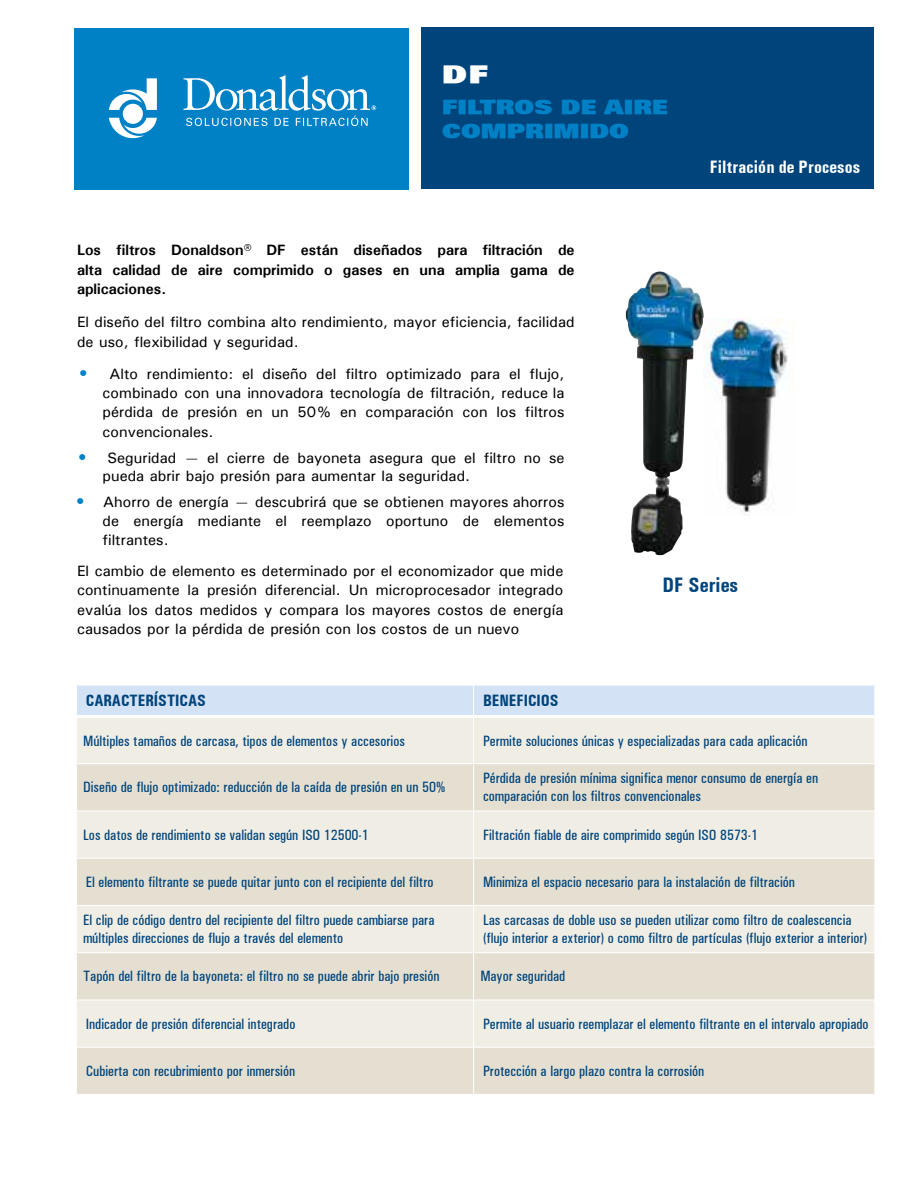
<style>
.page{position:relative;width:918px;height:1188px;background:#fff}
.page>*{position:absolute;margin:0;border:0;box-sizing:border-box;transform-origin:0 0}
.t1{font:900 24px "Univers";color:#fff;scale:1.3 1}
.Graph-_Descriptors{font:700 condensed 21px "Univers";color:#00447c}
.t2{font:900 19.5px/24px "Univers";color:#0081c6;scale:1.27 1}
.t3{font:condensed 18px "Univers LT Std";letter-spacing:.005em;color:#fff}
.t4{font:700 condensed 18px "Univers";letter-spacing:.005em;color:#fff}
.Table_Headline-Bold{font:700 condensed 16.5px "Univers";color:#00447c}
.Table_Copy-_Left{font:500 condensed 15px/18px "Univers";color:#00447c}
.Body{font:500 15px/19.5px "Univers";color:#000;text-align:justify}
.Body-2{font:700 15px/19.5px "Univers";color:#000;text-align:justify}
.s1{font-family:"Univers LT Std";font-weight:700;font-size:16.5px;color:#0081c6}
</style>
<div class="page">
<div style="left:75px;top:28px;width:334px;height:162px;background:#0081c6"></div>
<div style="left:421px;top:27px;width:453px;height:162px;background:#00447c"></div>
<svg style="left:109px;top:78px;width:48px;height:60px"></svg>
<svg style="left:183px;top:75px;width:193px;height:51px"></svg>
<img style="left:626px;top:271px;width:78px;height:284px">
<div style="left:77px;top:718px;width:797px;height:45px;background:#f0ede4"></div>
<svg style="left:77px;top:764px;width:797px;height:330px;background:#e9e5d8"></svg>
<div style="left:77px;top:684px;width:797px;height:31px;background:#d3e2f4"></div>
<hr style="left:474px;top:683px;width:401px;height:3px;background:#fff">
<hr style="left:473px;top:764px;width:1px;height:47px;background:#fff">
<hr style="left:76px;top:811px;width:398px;height:1px;background:#fff">
<hr style="left:76px;top:905px;width:398px;height:1px;background:#fff">
<hr style="left:76px;top:1047px;width:398px;height:1px;background:#fff">
<hr style="left:473px;top:718px;width:1px;height:45px;background:#fff">
<hr style="left:473px;top:811px;width:1px;height:47px;background:#fff">
<hr style="left:473px;top:859px;width:1px;height:46px;background:#fff">
<hr style="left:473px;top:906px;width:1px;height:46px;background:#fff">
<hr style="left:473px;top:953px;width:1px;height:47px;background:#fff">
<hr style="left:473px;top:1000px;width:1px;height:47px;background:#fff">
<hr style="left:473px;top:1048px;width:1px;height:46px;background:#fff">
<hr style="left:474px;top:811px;width:401px;height:1px;background:#fff">
<hr style="left:474px;top:905px;width:401px;height:1px;background:#fff">
<hr style="left:474px;top:1047px;width:401px;height:1px;background:#fff">
<hr style="left:77px;top:858px;width:397px;height:1px;background:#fff">
<hr style="left:77px;top:952px;width:397px;height:1px;background:#fff">
<hr style="left:77px;top:1000px;width:397px;height:1px;background:#fff">
<hr style="left:474px;top:858px;width:400px;height:1px;background:#fff">
<hr style="left:474px;top:952px;width:400px;height:1px;background:#fff">
<hr style="left:474px;top:1000px;width:400px;height:1px;background:#fff">
<img style="left:704px;top:318px;width:84px;height:197px">
<h1 class="t1" style="left:442px;top:58px;width:36px">DF</h1>
<h3 class="t2" style="left:442px;top:94px;width:179px">FILTROS DE AIRE<br>COMPRIMIDO</h3>
<p class="t4" style="left:710px;top:156px;width:152px">Filtración de Procesos</p>
<p class="t3" style="left:596px;top:156px;width:265px">Compressed Air &amp; Process Filtration</p>
<p class="Body-2" style="left:77px;top:240px;width:499px">Los filtros Donaldson® DF están diseñados para filtración de alta calidad de aire comprimido o gases en una amplia gama de aplicaciones.</p>
<p class="Body" style="left:77px;top:312px;width:499px">El diseño del filtro combina alto rendimiento, mayor eficiencia, facilidad de uso, flexibilidad y seguridad.</p>
<p class="Body" style="left:103px;top:364px;width:463px;text-indent:-22px"><span class="s1">•</span> Alto rendimiento: el diseño del filtro optimizado para el flujo, combinado con una innovadora tecnología de filtración, reduce la pérdida de presión en un 50% en comparación con los filtros convencionales.</p>
<p class="Body" style="left:103px;top:449px;width:463px;line-height:18.1px;text-indent:-23px"><span class="s1">•</span> Seguridad — el cierre de bayoneta asegura que el filtro no se pueda abrir bajo presión para aumentar la seguridad.</p>
<p class="Body" style="left:103px;top:492px;width:463px;text-indent:-25px"><span class="s1">•</span> Ahorro de energía — descubrirá que se obtienen mayores ahorros de energía mediante el reemplazo oportuno de elementos filtrantes.</p>
<p class="Body" style="left:77px;top:561px;width:488px">El cambio de elemento es determinado por el economizador que mide continuamente la presión diferencial. Un microprocesador integrado evalúa los datos medidos y compara los mayores costos de energía causados por la pérdida de presión con los costos de un nuevo</p>
<p class="Graph-_Descriptors" style="left:663px;top:572px;width:77px">DF Series</p>
<p class="Table_Headline-Bold" style="left:86px;top:691px;width:122px">CARACTERÍSTICAS</p>
<p class="Table_Headline-Bold" style="left:483px;top:691px;width:77px">BENEFICIOS</p>
<p class="Table_Copy-_Left" style="left:83px;top:732px;width:323px">Múltiples tamaños de carcasa, tipos de elementos y accesorios</p>
<p class="Table_Copy-_Left" style="left:483px;top:732px;width:326px">Permite soluciones únicas y especializadas para cada aplicación</p>
<p class="Table_Copy-_Left" style="left:83px;top:778px;width:364px">Diseño de flujo optimizado: reducción de la caída de presión en un 50%</p>
<p class="Table_Copy-_Left" style="left:483px;top:769px;width:337px">Pérdida de presión mínima significa menor consumo de energía en comparación con los filtros convencionales</p>
<p class="Table_Copy-_Left" style="left:83px;top:826px;width:287px">Los datos de rendimiento se validan según ISO 12500-1</p>
<p class="Table_Copy-_Left" style="left:483px;top:826px;width:277px">Filtración fiable de aire comprimido según ISO 8573-1</p>
<p class="Table_Copy-_Left" style="left:86px;top:873px;width:349px">El elemento filtrante se puede quitar junto con el recipiente del filtro</p>
<p class="Table_Copy-_Left" style="left:483px;top:873px;width:313px">Minimiza el espacio necesario para la instalación de filtración</p>
<p class="Table_Copy-_Left" style="left:83px;top:911px;width:353px">El clip de código dentro del recipiente del filtro puede cambiarse para múltiples direcciones de flujo a través del elemento</p>
<p class="Table_Copy-_Left" style="left:483px;top:911px;width:385px">Las carcasas de doble uso se pueden utilizar como filtro de coalescencia (flujo interior a exterior) o como filtro de partículas (flujo exterior a interior)</p>
<p class="Table_Copy-_Left" style="left:83px;top:967px;width:358px">Tapón del filtro de la bayoneta: el filtro no se puede abrir bajo presión</p>
<p class="Table_Copy-_Left" style="left:480px;top:967px;width:86px">Mayor seguridad</p>
<p class="Table_Copy-_Left" style="left:86px;top:1015px;width:211px">Indicador de presión diferencial integrado</p>
<p class="Table_Copy-_Left" style="left:483px;top:1015px;width:387px">Permite al usuario reemplazar el elemento filtrante en el intervalo apropiado</p>
<p class="Table_Copy-_Left" style="left:86px;top:1062px;width:211px">Cubierta con recubrimiento por inmersión</p>
<p class="Table_Copy-_Left" style="left:483px;top:1062px;width:223px">Protección a largo plazo contra la corrosión</p>
</div>
